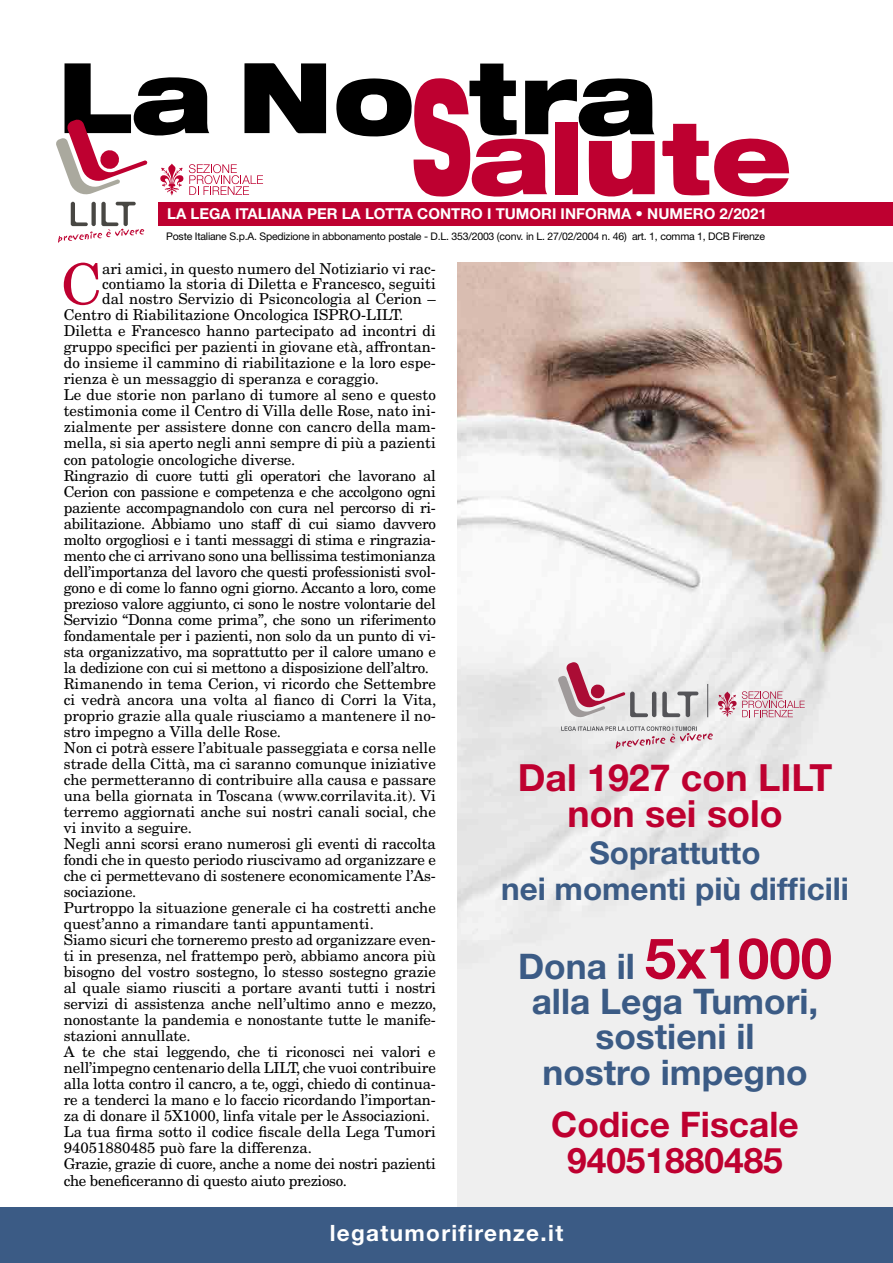
<style>
.page{position:relative;width:893px;height:1263px;background:#fff}
.page>*{position:absolute;margin:0;border:0;box-sizing:border-box;transform-origin:0 0}
.t1{font:56.55px "New Century Schlbk";color:#be0030}
.t2{font:700 37.5px/36px "Helvetica Neue";color:#be0030;text-align:center}
.t3{font:700 35.25px/35.2px "Helvetica Neue";color:#3b5b85;text-align:center}
.t4{font:700 35.25px/35.2px "Helvetica Neue";color:#be0030;text-align:center}
.t5{font:700 31.35px/35.8px "Helvetica Neue";color:#3b5b85;text-align:center}
.t6{font:700 22.5px "Helvetica Neue";letter-spacing:.06em;color:#fff}
.t7{font:15px "New Century Schlbk";letter-spacing:-.01em;color:#000}
.t8{font:700 15px "Helvetica Neue LT Std";color:#fff}
.t9{font:10.5px "Helvetica Neue LT Std";letter-spacing:-.02em;color:#000}
.s1{font-size:56.4px;color:#be0030}
</style>
<div class="page">
<img style="left:457px;top:262px;width:436px;height:946px">
<div style="left:0;top:1208px;width:893px;height:55px;background:#3b5b85"></div>
<div style="left:158px;top:202px;width:735px;height:24px;background:#be0030"></div>
<svg style="left:336px;top:64px;width:319px;height:133px"></svg>
<svg style="left:662px;top:124px;width:127px;height:73px"></svg>
<svg style="left:56px;top:63px;width:270px;height:133px"></svg>
<svg style="left:58px;top:202px;width:86px;height:41px"></svg>
<svg style="left:561px;top:726px;width:152px;height:23px"></svg>
<svg style="left:558px;top:662px;width:140px;height:57px"></svg>
<hr style="left:707px;top:684px;width:1px;height:33px;background:#545458">
<svg style="left:717px;top:691px;width:88px;height:26px"></svg>
<p class="t8" style="left:167px;top:205px;width:601px">LA LEGA ITALIANA PER LA LOTTA CONTRO I TUMORI INFORMA • NUMERO 2/2021</p>
<p class="t9" style="left:166px;top:230px;width:600px">Poste Italiane S.p.A. Spedizione in abbonamento postale - D.L. 353/2003 (conv. in L. 27/02/2004 n. 46) art. 1, comma 1, DCB Firenze</p>
<h1 class="t1" style="left:61px;top:250px;width:42px">C</h1>
<p class="t7" style="left:102px;top:260px;width:335px">ari amici, in questo numero del Notiziario vi rac-</p>
<p class="t7" style="left:102px;top:275px;width:335px">contiamo la storia di Diletta e Francesco, seguiti</p>
<p class="t7" style="left:102px;top:290px;width:335px">dal nostro Servizio di Psiconcologia al Cerion –</p>
<p class="t7" style="left:64px;top:306px;width:341px">Centro di Riabilitazione Oncologica ISPRO-LILT.</p>
<p class="t7" style="left:64px;top:322px;width:374px">Diletta e Francesco hanno partecipato ad incontri di</p>
<p class="t7" style="left:64px;top:338px;width:374px">gruppo specifici per pazienti in giovane età, affrontan-</p>
<p class="t7" style="left:64px;top:354px;width:374px">do insieme il cammino di riabilitazione e la loro espe-</p>
<p class="t7" style="left:64px;top:370px;width:317px">rienza è un messaggio di speranza e coraggio.</p>
<p class="t7" style="left:64px;top:386px;width:374px">Le due storie non parlano di tumore al seno e questo</p>
<p class="t7" style="left:64px;top:402px;width:374px">testimonia come il Centro di Villa delle Rose, nato ini-</p>
<p class="t7" style="left:64px;top:418px;width:374px">zialmente per assistere donne con cancro della mam-</p>
<p class="t7" style="left:64px;top:434px;width:374px">mella, si sia aperto negli anni sempre di più a pazienti</p>
<p class="t7" style="left:64px;top:450px;width:233px">con patologie oncologiche diverse.</p>
<p class="t7" style="left:64px;top:466px;width:374px">Ringrazio di cuore tutti gli operatori che lavorano al</p>
<p class="t7" style="left:64px;top:482px;width:374px">Cerion con passione e competenza e che accolgono ogni</p>
<p class="t7" style="left:64px;top:498px;width:374px">paziente accompagnandolo con cura nel percorso di ri-</p>
<p class="t7" style="left:64px;top:514px;width:374px">abilitazione. Abbiamo uno staff di cui siamo davvero</p>
<p class="t7" style="left:64px;top:530px;width:374px">molto orgogliosi e i tanti messaggi di stima e ringrazia-</p>
<p class="t7" style="left:64px;top:546px;width:374px">mento che ci arrivano sono una bellissima testimonianza</p>
<p class="t7" style="left:64px;top:562px;width:374px">dell’importanza del lavoro che questi professionisti svol-</p>
<p class="t7" style="left:64px;top:578px;width:374px">gono e di come lo fanno ogni giorno. Accanto a loro, come</p>
<p class="t7" style="left:64px;top:594px;width:374px">prezioso valore aggiunto, ci sono le nostre volontarie del</p>
<p class="t7" style="left:64px;top:610px;width:374px">Servizio “Donna come prima”, che sono un riferimento</p>
<p class="t7" style="left:64px;top:626px;width:374px">fondamentale per i pazienti, non solo da un punto di vi-</p>
<p class="t7" style="left:64px;top:642px;width:374px">sta organizzativo, ma soprattutto per il calore umano e</p>
<p class="t7" style="left:64px;top:658px;width:367px">la dedizione con cui si mettono a disposizione dell’altro.</p>
<p class="t7" style="left:64px;top:674px;width:374px">Rimanendo in tema Cerion, vi ricordo che Settembre</p>
<p class="t7" style="left:64px;top:690px;width:374px">ci vedrà ancora una volta al fianco di Corri la Vita,</p>
<p class="t7" style="left:64px;top:706px;width:374px">proprio grazie alla quale riusciamo a mantenere il no-</p>
<p class="t7" style="left:64px;top:722px;width:219px">stro impegno a Villa delle Rose.</p>
<p class="t7" style="left:64px;top:738px;width:374px">Non ci potrà essere l’abituale passeggiata e corsa nelle</p>
<p class="t7" style="left:64px;top:754px;width:374px">strade della Città, ma ci saranno comunque iniziative</p>
<p class="t7" style="left:64px;top:770px;width:374px">che permetteranno di contribuire alla causa e passare</p>
<p class="t7" style="left:64px;top:786px;width:374px">una bella giornata in Toscana (www.corrilavita.it). Vi</p>
<p class="t7" style="left:64px;top:802px;width:374px">terremo aggiornati anche sui nostri canali social, che</p>
<p class="t7" style="left:64px;top:818px;width:130px">vi invito a seguire.</p>
<p class="t7" style="left:64px;top:834px;width:374px">Negli anni scorsi erano numerosi gli eventi di raccolta</p>
<p class="t7" style="left:64px;top:850px;width:374px">fondi che in questo periodo riuscivamo ad organizzare e</p>
<p class="t7" style="left:64px;top:867px;width:374px">che ci permettevano di sostenere economicamente l’As-</p>
<p class="t7" style="left:64px;top:883px;width:74px">sociazione.</p>
<p class="t7" style="left:64px;top:899px;width:374px">Purtroppo la situazione generale ci ha costretti anche</p>
<p class="t7" style="left:64px;top:915px;width:312px">quest’anno a rimandare tanti appuntamenti.</p>
<p class="t7" style="left:64px;top:931px;width:374px">Siamo sicuri che torneremo presto ad organizzare even-</p>
<p class="t7" style="left:64px;top:947px;width:374px">ti in presenza, nel frattempo però, abbiamo ancora più</p>
<p class="t7" style="left:64px;top:963px;width:374px">bisogno del vostro sostegno, lo stesso sostegno grazie</p>
<p class="t7" style="left:64px;top:979px;width:374px">al quale siamo riusciti a portare avanti tutti i nostri</p>
<p class="t7" style="left:64px;top:995px;width:374px">servizi di assistenza anche nell’ultimo anno e mezzo,</p>
<p class="t7" style="left:64px;top:1011px;width:374px">nonostante la pandemia e nonostante tutte le manife-</p>
<p class="t7" style="left:64px;top:1027px;width:128px">stazioni annullate.</p>
<p class="t7" style="left:64px;top:1043px;width:374px">A te che stai leggendo, che ti riconosci nei valori e</p>
<p class="t7" style="left:64px;top:1059px;width:374px">nell’impegno centenario della LILT, che vuoi contribuire</p>
<p class="t7" style="left:64px;top:1075px;width:374px">alla lotta contro il cancro, a te, oggi, chiedo di continua-</p>
<p class="t7" style="left:64px;top:1091px;width:374px">re a tenderci la mano e lo faccio ricordando l’importan-</p>
<p class="t7" style="left:64px;top:1107px;width:368px">za di donare il 5X1000, linfa vitale per le Associazioni.</p>
<p class="t7" style="left:64px;top:1123px;width:374px">La tua firma sotto il codice fiscale della Lega Tumori</p>
<p class="t7" style="left:64px;top:1139px;width:250px">94051880485 può fare la differenza.</p>
<p class="t7" style="left:64px;top:1155px;width:374px">Grazie, grazie di cuore, anche a nome dei nostri pazienti</p>
<p class="t7" style="left:64px;top:1171px;width:285px">che beneficeranno di questo aiuto prezioso.</p>
<h2 class="t2" style="left:518px;top:759px;width:316px">Dal 1927 con LILT non sei solo</h2>
<h3 class="t5" style="left:501px;top:834px;width:349px">Soprattutto<br>nei momenti più difficili</h3>
<h3 class="t3" style="left:518px;top:948px;width:315px">Dona il <span class="s1">5x1000 </span>alla Lega Tumori, sostieni il<br>nostro impegno</h3>
<h3 class="t4" style="left:551px;top:1106px;width:249px">Codice Fiscale<br>94051880485</h3>
<h3 class="t6" style="left:330px;top:1219px;width:235px">legatumorifirenze.it</h3>
</div>
